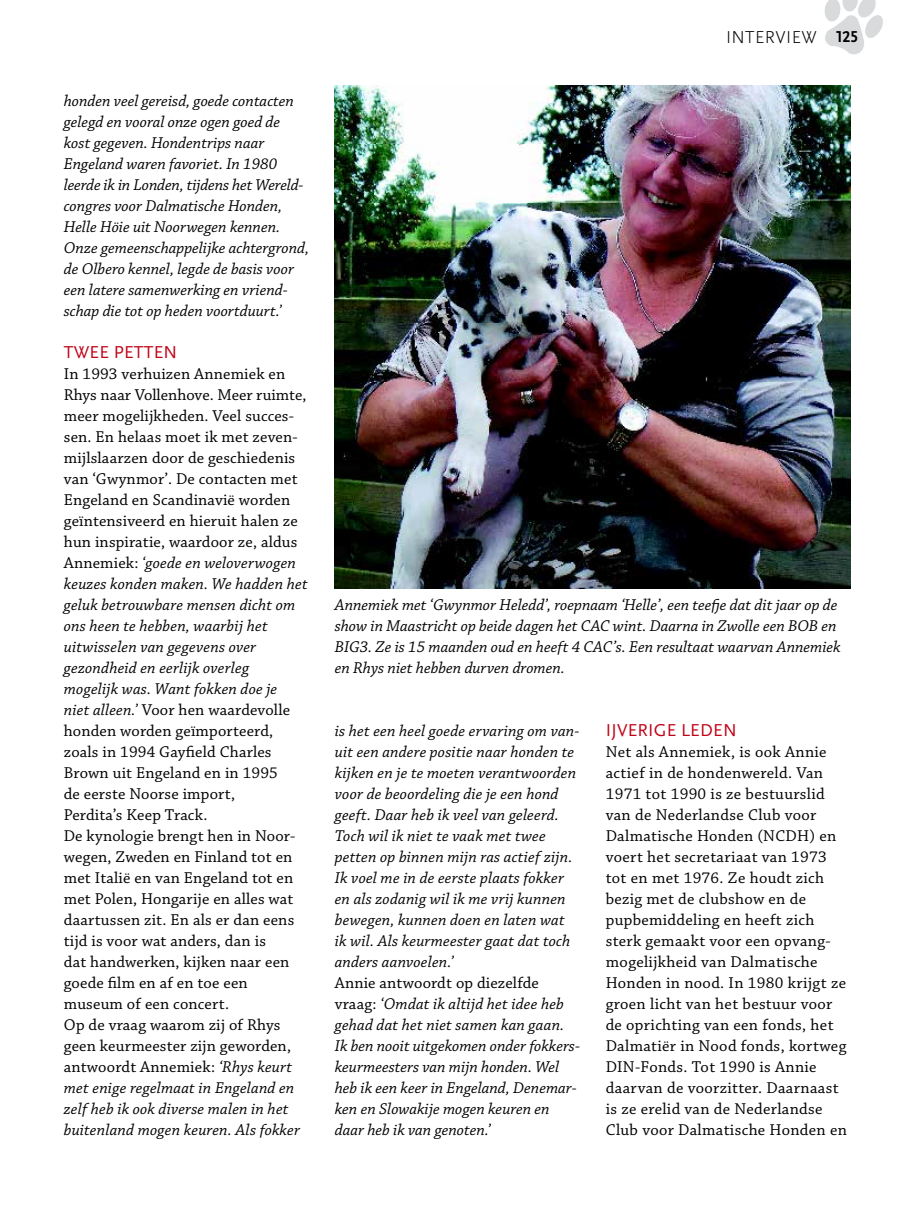
<style>
.page{position:relative;width:915px;height:1212px;background:#fff}
.page>*{position:absolute;margin:0;border:0;box-sizing:border-box;transform-origin:0 0}
.t1{font:18px "Scala Sans Pro";letter-spacing:.01em;color:#c00418}
.t2{font:300 18px "Scala Sans Pro";letter-spacing:.02em;color:#000}
.t3{font:16.5px/21px "Chaparral Pro";letter-spacing:.015em;color:#000}
.t4{font:italic 16.5px/21px "Chaparral Pro";letter-spacing:.005em;color:#000}
.s1{font-style:italic}
.s2{font-weight:700;font-size:16.5px}
.s3{font-style:normal}
</style>
<div class="page">
<svg style="left:824px;top:0;width:59px;height:55px"></svg>
<img style="left:334px;top:85px;width:515px;height:503px">
<p class="t4" style="left:64px;top:90px;width:247px">honden veel gereisd, goede contacten gelegd en vooral onze ogen goed de kost gegeven. Hondentrips naar Engeland waren favoriet. In 1980 leerde ik in Londen, tijdens het Wereld&shy;congres voor Dalmatische Honden, Helle Höie uit Noorwegen kennen.<br>Onze gemeenschappelijke achtergrond, de Olbero kennel, legde de basis voor een latere samenwerking en vriend&shy;schap die tot op heden voortduurt.’</p>
<p class="t1" style="left:64px;top:341px;width:115px">TWEE PETTEN</p>
<p class="t3" style="left:64px;top:363px;width:245px">In 1993 verhuizen Annemiek en<br>Rhys naar Vollenhove. Meer ruimte, meer mogelijkheden. Veel succes&shy;sen. En helaas moet ik met zeven&shy;mijlslaarzen door de geschiedenis van ‘Gwynmor’. De contacten met<br>Engeland en Scandinavië worden geïntensiveerd en hieruit halen ze hun inspiratie, waardoor ze, aldus<br>Annemiek: <span class="s1">‘goede en weloverwogen keuzes konden maken. We hadden het geluk betrouwbare mensen dicht om ons heen te hebben, waarbij het uitwisselen van gegevens over gezondheid en eerlijk overleg<br>mogelijk was. Want fokken doe je<br>niet alleen.’</span> Voor hen waardevolle honden worden geïmporteerd, zoals in 1994 Gayfield Charles<br>Brown uit Engeland en in 1995<br>de eerste Noorse import,<br>Perdita’s Keep Track.<br>De kynologie brengt hen in Noor&shy;wegen, Zweden en Finland tot en met Italië en van Engeland tot en met Polen, Hongarije en alles wat daartussen zit. En als er dan eens tijd is voor wat anders, dan is<br>dat handwerken, kijken naar een goede film en af en toe een museum of een concert.<br>Op de vraag waarom zij of Rhys geen keurmeester zijn geworden, antwoordt Annemiek: <span class="s1">‘Rhys keurt met enige regelmaat in Engeland en zelf heb ik ook diverse malen in het buitenland mogen keuren. Als fokker</span></p>
<p class="t2" style="left:725px;top:27px;width:134px">INTERVIEW <span class="s2">125</span></p>
<p class="t4" style="left:334px;top:594px;width:507px">Annemiek met ‘Gwynmor Heledd’, roepnaam ‘Helle’, een teefje dat dit jaar op de show in Maastricht op beide dagen het CAC wint. Daarna in Zwolle een BOB en BIG3. Ze is 15 maanden oud en heeft 4 CAC’s. Een resultaat waarvan Annemiek en Rhys niet hebben durven dromen.</p>
<p class="t4" style="left:334px;top:721px;width:246px">is het een heel goede ervaring om van&shy;uit een andere positie naar honden te kijken en je te moeten verantwoorden voor de beoordeling die je een hond geeft. Daar heb ik veel van geleerd.<br>Toch wil ik niet te vaak met twee petten op binnen mijn ras actief zijn.<br>Ik voel me in de eerste plaats fokker en als zodanig wil ik me vrij kunnen bewegen, kunnen doen en laten wat ik wil. Als keurmeester gaat dat toch anders aanvoelen.’</p>
<p class="t4" style="left:334px;top:973px;width:247px"><span class="s3">Annie antwoordt op diezelfde vraag:</span> ‘Omdat ik altijd het idee heb gehad dat het niet samen kan gaan.<br>Ik ben nooit uitgekomen onder fokkers&shy;keurmeesters van mijn honden. Wel heb ik een keer in Engeland, Denemar&shy;ken en Slowakije mogen keuren en daar heb ik van genoten.’</p>
<p class="t1" style="left:605px;top:719px;width:132px">IJVERIGE LEDEN</p>
<p class="t3" style="left:605px;top:741px;width:242px">Net als Annemiek, is ook Annie actief in de hondenwereld. Van<br>1971 tot 1990 is ze bestuurslid van de Nederlandse Club voor<br>Dalmatische Honden (NCDH) en voert het secretariaat van 1973 tot en met 1976. Ze houdt zich bezig met de clubshow en de pupbemiddeling en heeft zich sterk gemaakt voor een opvang&shy;mogelijkheid van Dalmatische<br>Honden in nood. In 1980 krijgt ze groen licht van het bestuur voor de oprichting van een fonds, het<br>Dalmatiër in Nood fonds, kortweg<br>DIN-Fonds. Tot 1990 is Annie daarvan de voorzitter. Daarnaast is ze erelid van de Nederlandse<br>Club voor Dalmatische Honden en</p>
</div>
